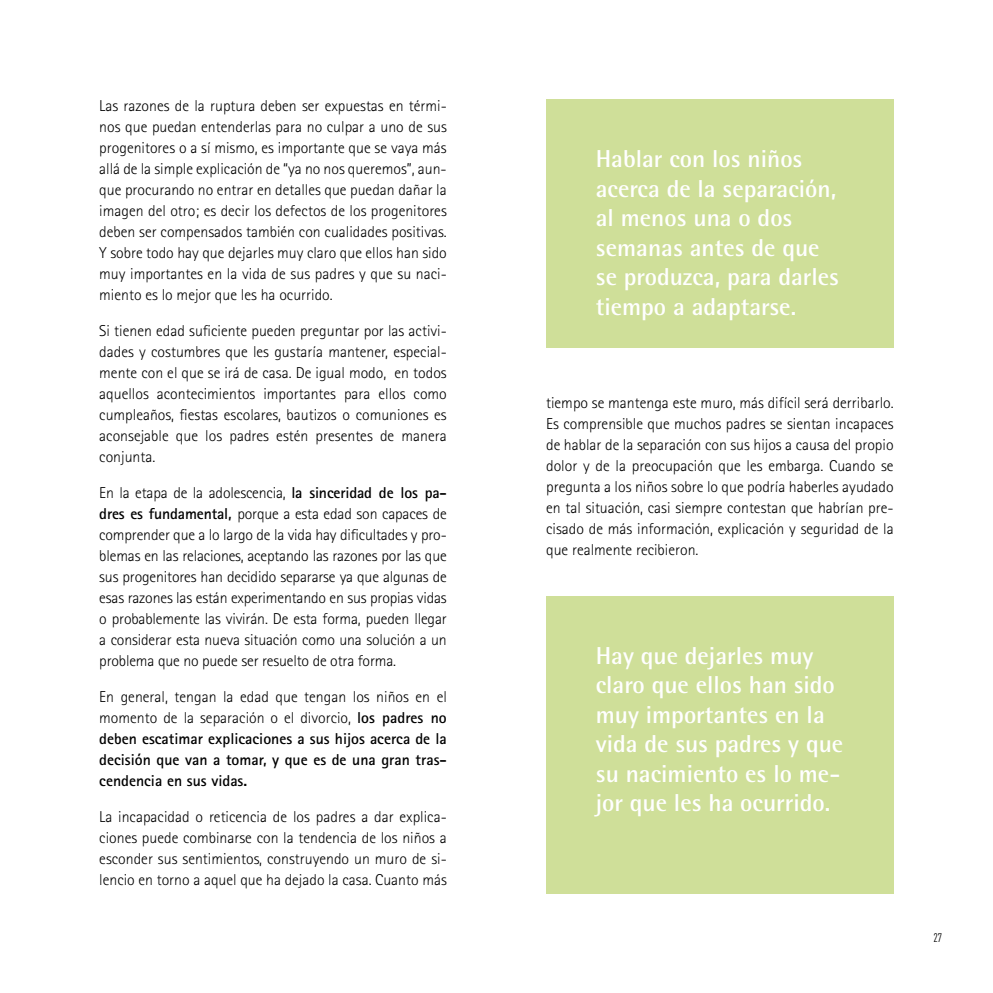
<style>
.page{position:relative;width:993px;height:993px;background:#fff}
.page>*{position:absolute;margin:0;border:0;box-sizing:border-box;transform-origin:0 0}
.t1{font:700 24.5px/29.4px "Rotis Semi Sans";color:#fff}
.t2{font:300 15.75px/21px "Rotis Sans Serif";color:#000;text-align:justify}
.t3{font:700 15.75px/21px "Rotis Sans Serif";color:#000;text-align:justify}
.t4{font:12.25px "DIN Cond";color:#000}
.s1{font-weight:700}
.s2{font-weight:300}
</style>
<div class="page">
<div style="left:546px;top:99px;width:347px;height:248px;background:#cfdf99"></div>
<div style="left:546px;top:595px;width:347px;height:298px;background:#cfdf99"></div>
<p class="t2" style="left:99px;top:95px;width:349px">Las razones de la ruptura deben ser expuestas en térmi&shy;nos que puedan entenderlas para no culpar a uno de sus progenitores o a sí mismo, es importante que se vaya más allá de la simple explicación de “ya no nos queremos”, aun&shy;que procurando no entrar en detalles que puedan dañar la imagen del otro; es decir los defectos de los progenitores deben ser compensados también con cualidades positivas.<br>Y sobre todo hay que dejarles muy claro que ellos han sido muy importantes en la vida de sus padres y que su naci&shy;miento es lo mejor que les ha ocurrido.</p>
<p class="t2" style="left:99px;top:320px;width:349px">Si tienen edad suficiente pueden preguntar por las activi&shy;dades y costumbres que les gustaría mantener, especial&shy;mente con el que se irá de casa. De igual modo, en todos aquellos acontecimientos importantes para ellos como cumpleaños, fiestas escolares, bautizos o comuniones es aconsejable que los padres estén presentes de manera conjunta.</p>
<p class="t2" style="left:99px;top:482px;width:349px">En la etapa de la adolescencia, <span class="s1">la sinceridad de los pa&shy;dres es fundamental,</span> porque a esta edad son capaces de comprender que a lo largo de la vida hay dificultades y pro&shy;blemas en las relaciones, aceptando las razones por las que sus progenitores han decidido separarse ya que algunas de esas razones las están experimentando en sus propias vidas o probablemente las vivirán. De esta forma, pueden llegar a considerar esta nueva situación como una solución a un problema que no puede ser resuelto de otra forma.</p>
<p class="t3" style="left:99px;top:686px;width:349px"><span class="s2">En general, tengan la edad que tengan los niños en el momento de la separación o el divorcio,</span> los padres no deben escatimar explicaciones a sus hijos acerca de la decisión que van a tomar, y que es de una gran tras&shy;cendencia en sus vidas.</p>
<p class="t2" style="left:99px;top:806px;width:349px">La incapacidad o reticencia de los padres a dar explica&shy;ciones puede combinarse con la tendencia de los niños a esconder sus sentimientos, construyendo un muro de si&shy;lencio en torno a aquel que ha dejado la casa. Cuanto más</p>
<h1 class="t1" style="left:595px;top:144px;width:245px">Hablar con los niños acerca de la separación, al menos una o dos semanas antes de que se produzca, para darles tiempo a adaptarse.</h1>
<p class="t2" style="left:546px;top:392px;width:349px">tiempo se mantenga este muro, más difícil será derribarlo.<br>Es comprensible que muchos padres se sientan incapaces de hablar de la separación con sus hijos a causa del propio dolor y de la preocupación que les embarga. Cuando se pregunta a los niños sobre lo que podría haberles ayudado en tal situación, casi siempre contestan que habrían pre&shy;cisado de más información, explicación y seguridad de la que realmente recibieron.</p>
<h1 class="t1" style="left:595px;top:640px;width:249px">Hay que dejarles muy claro que ellos han sido muy importantes en la vida de sus padres y que su nacimiento es lo me&shy;jor que les ha ocurrido.</h1>
<p class="t4" style="left:933px;top:930px;width:10px">27</p>
</div>
